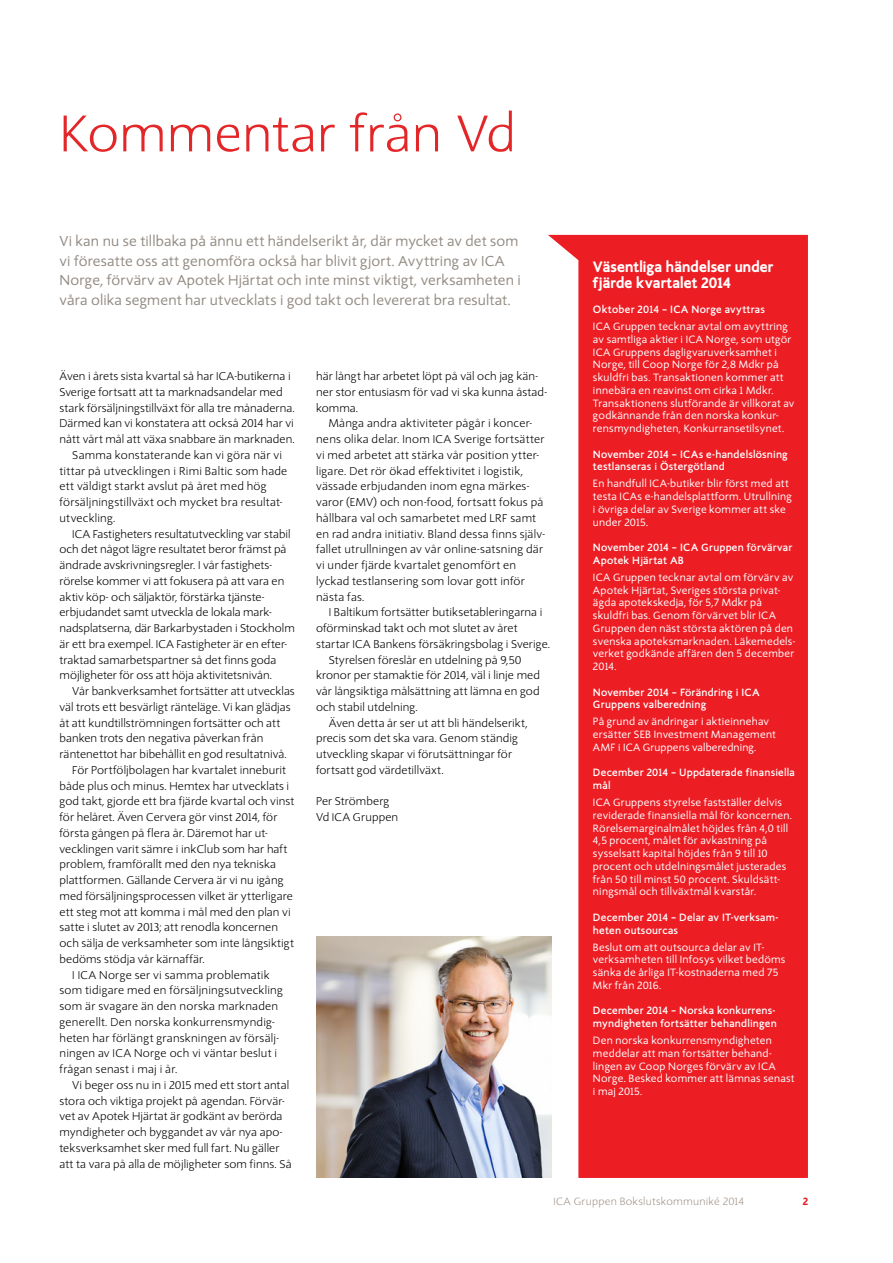
<style>
.page{position:relative;width:893px;height:1263px;background:#fff}
.page>*{position:absolute;margin:0;border:0;box-sizing:border-box;transform-origin:0 0}
.t1{font:300 51px "ICA Sans Serif";letter-spacing:-.005em;color:#e32729}
.t2{font:900 15px/15.8px "ICA Sans Serif";letter-spacing:.005em;color:#fff}
.t3{font:14.25px/19.5px "ICA Sans Serif";letter-spacing:.01em;color:#948c84}
.t4{font:300 11.25px/15.8px "ICA Sans Serif";letter-spacing:.005em;color:#000}
.t5{font:10.5px/12.8px "ICA Sans Serif";letter-spacing:.025em;color:#fff}
.t6{font:700 10.5px/12.8px "ICA Sans Serif";letter-spacing:.015em;color:#fff}
.t7{font:300 10.5px "ICA Sans Serif";letter-spacing:.02em;color:#a2958a}
.t8{font:900 10.5px "ICA Sans Serif";color:#ed1d24}
</style>
<div class="page">
<svg style="left:548px;top:235px;width:260px;height:943px;background:#ef363c"></svg>
<img style="left:316px;top:937px;width:235px;height:241px">
<h1 class="t1" style="left:60px;top:103px;width:458px">Kommentar från Vd</h1>
<p class="t3" style="left:60px;top:232px;width:463px">Vi kan nu se tillbaka på ännu ett händelserikt år, där mycket av det som vi föresatte oss att genomföra också har blivit gjort. Avyttring av ICA Norge, förvärv av Apotek Hjärtat och inte minst viktigt, verksamheten i våra olika segment har utvecklats i god takt och levererat bra resultat.</p>
<p class="t4" style="left:60px;top:368px;width:233px">Även i årets sista kvartal så har ICA-butikerna i</p>
<p class="t4" style="left:60px;top:384px;width:225px">Sverige fortsatt att ta marknadsandelar med</p>
<p class="t4" style="left:60px;top:400px;width:237px">stark försäljningstillväxt för alla tre månaderna.</p>
<p class="t4" style="left:60px;top:416px;width:236px">Därmed kan vi konstatera att också 2014 har vi</p>
<p class="t4" style="left:60px;top:431px;width:237px">nått vårt mål att växa snabbare än marknaden.</p>
<p class="t4" style="left:72px;top:447px;width:211px">Samma konstaterande kan vi göra när vi</p>
<p class="t4" style="left:60px;top:463px;width:229px">tittar på utvecklingen i Rimi Baltic som hade</p>
<p class="t4" style="left:60px;top:479px;width:209px">ett väldigt starkt avslut på året med hög</p>
<p class="t4" style="left:60px;top:494px;width:224px">försäljningstillväxt och mycket bra resultat-</p>
<p class="t4" style="left:60px;top:510px;width:57px">utveckling.</p>
<p class="t4" style="left:72px;top:526px;width:220px">ICA Fastigheters resultatutveckling var stabil</p>
<p class="t4" style="left:60px;top:542px;width:229px">och det något lägre resultatet beror främst på</p>
<p class="t4" style="left:60px;top:557px;width:213px">ändrade avskrivningsregler. I vår fastighets-</p>
<p class="t4" style="left:60px;top:573px;width:226px">rörelse kommer vi att fokusera på att vara en</p>
<p class="t4" style="left:60px;top:589px;width:206px">aktiv köp- och säljaktör, förstärka tjänste-</p>
<p class="t4" style="left:60px;top:605px;width:214px">erbjudandet samt utveckla de lokala mark-</p>
<p class="t4" style="left:60px;top:620px;width:237px">nadsplatserna, där Barkarbystaden i Stockholm</p>
<p class="t4" style="left:60px;top:636px;width:230px">är ett bra exempel. ICA Fastigheter är en efter-</p>
<p class="t4" style="left:60px;top:652px;width:218px">traktad samarbetspartner så det finns goda</p>
<p class="t4" style="left:60px;top:668px;width:214px">möjligheter för oss att höja aktivitetsnivån.</p>
<p class="t4" style="left:72px;top:683px;width:224px">Vår bankverksamhet fortsätter att utvecklas</p>
<p class="t4" style="left:60px;top:699px;width:233px">väl trots ett besvärligt ränteläge. Vi kan glädjas</p>
<p class="t4" style="left:60px;top:715px;width:222px">åt att kundtillströmningen fortsätter och att</p>
<p class="t4" style="left:60px;top:731px;width:205px">banken trots den negativa påverkan från</p>
<p class="t4" style="left:60px;top:746px;width:229px">räntenettot har bibehållit en god resultatnivå.</p>
<p class="t4" style="left:72px;top:762px;width:215px">För Portföljbolagen har kvartalet inneburit</p>
<p class="t4" style="left:60px;top:778px;width:231px">både plus och minus. Hemtex har utvecklats i</p>
<p class="t4" style="left:60px;top:794px;width:236px">god takt, gjorde ett bra fjärde kvartal och vinst</p>
<p class="t4" style="left:60px;top:809px;width:219px">för helåret. Även Cervera gör vinst 2014, för</p>
<p class="t4" style="left:60px;top:825px;width:208px">första gången på flera år. Däremot har ut--</p>
<p class="t4" style="left:60px;top:841px;width:229px">vecklingen varit sämre i inkClub som har haft</p>
<p class="t4" style="left:60px;top:857px;width:218px">problem, framförallt med den nya tekniska</p>
<p class="t4" style="left:60px;top:872px;width:226px">plattformen. Gällande Cervera är vi nu igång</p>
<p class="t4" style="left:60px;top:888px;width:235px">med försäljningsprocessen vilket är ytterligare</p>
<p class="t4" style="left:60px;top:904px;width:233px">ett steg mot att komma i mål med den plan vi</p>
<p class="t4" style="left:60px;top:920px;width:220px">satte i slutet av 2013; att renodla koncernen</p>
<p class="t4" style="left:60px;top:935px;width:236px">och sälja de verksamheter som inte långsiktigt</p>
<p class="t4" style="left:60px;top:951px;width:147px">bedöms stödja vår kärnaffär.</p>
<p class="t4" style="left:72px;top:967px;width:199px">I ICA Norge ser vi samma problematik</p>
<p class="t4" style="left:60px;top:983px;width:225px">som tidigare med en försäljningsutveckling</p>
<p class="t4" style="left:60px;top:998px;width:220px">som är svagare än den norska marknaden</p>
<p class="t4" style="left:60px;top:1014px;width:216px">generellt. Den norska konkurrensmyndig-</p>
<p class="t4" style="left:60px;top:1030px;width:221px">heten har förlängt granskningen av försälj-</p>
<p class="t4" style="left:60px;top:1046px;width:219px">ningen av ICA Norge och vi väntar beslut i</p>
<p class="t4" style="left:60px;top:1061px;width:119px">frågan senast i maj i år.</p>
<p class="t4" style="left:72px;top:1077px;width:218px">Vi beger oss nu in i 2015 med ett stort antal</p>
<p class="t4" style="left:60px;top:1093px;width:227px">stora och viktiga projekt på agendan. Förvär-</p>
<p class="t4" style="left:60px;top:1109px;width:225px">vet av Apotek Hjärtat är godkänt av berörda</p>
<p class="t4" style="left:60px;top:1124px;width:225px">myndigheter och byggandet av vår nya apo-</p>
<p class="t4" style="left:60px;top:1140px;width:222px">teksverksamhet sker med full fart. Nu gäller</p>
<p class="t4" style="left:60px;top:1156px;width:234px">att ta vara på alla de möjligheter som finns. Så</p>
<p class="t4" style="left:316px;top:368px;width:233px">här långt har arbetet löpt på väl och jag kän&shy;ner stor entusiasm för vad vi ska kunna åstad&shy;komma.</p>
<p class="t4" style="left:316px;top:416px;width:231px;text-indent:13px">Många andra aktiviteter pågår i koncer&shy;nens olika delar. Inom ICA Sverige fortsätter vi med arbetet att stärka vår position ytter&shy;ligare. Det rör ökad effektivitet i logistik, vässade erbjudanden inom egna märkes&shy;varor (EMV) och non-food, fortsatt fokus på hållbara val och samarbetet med LRF samt en rad andra initiativ. Bland dessa finns själv&shy;fallet utrullningen av vår online-satsning där vi under fjärde kvartalet genomfört en lyckad testlansering som lovar gott inför nästa fas.</p>
<p class="t4" style="left:329px;top:605px;width:215px">I Baltikum fortsätter butiksetableringarna i</p>
<p class="t4" style="left:316px;top:620px;width:203px">oförminskad takt och mot slutet av året</p>
<p class="t4" style="left:316px;top:636px;width:236px">startar ICA Bankens försäkringsbolag i Sverige.</p>
<p class="t4" style="left:329px;top:652px;width:194px">Styrelsen föreslår en utdelning på 9,50</p>
<p class="t4" style="left:316px;top:668px;width:225px">kronor per stamaktie för 2014, väl i linje med</p>
<p class="t4" style="left:316px;top:683px;width:225px">vår långsiktiga målsättning att lämna en god</p>
<p class="t4" style="left:316px;top:699px;width:103px">och stabil utdelning.</p>
<p class="t4" style="left:329px;top:715px;width:200px">Även detta år ser ut att bli händelserikt,</p>
<p class="t4" style="left:316px;top:731px;width:203px">precis som det ska vara. Genom ständig</p>
<p class="t4" style="left:316px;top:746px;width:198px">utveckling skapar vi förutsättningar för</p>
<p class="t4" style="left:316px;top:762px;width:129px">fortsatt god värdetillväxt.</p>
<p class="t4" style="left:316px;top:794px;width:84px">Per Strömberg<br>Vd ICA Gruppen</p>
<h2 class="t2" style="left:593px;top:259px;width:182px">Väsentliga händelser under fjärde kvartalet 2014</h2>
<p class="t6" style="left:593px;top:303px;width:173px">Oktober 2014 – ICA Norge avyttras</p>
<p class="t5" style="left:593px;top:320px;width:203px">ICA Gruppen tecknar avtal om avyttring av samtliga aktier i ICA Norge, som utgör ICA Gruppens dagligvaruverksamhet i Norge, till Coop Norge för 2,8 Mdkr på skuldfri bas. Transaktionen kommer att innebära en reavinst om cirka 1 Mdkr.<br>Transaktionens slutförande är villkorat av godkännande från den norska konkur&shy;rensmyndigheten, Konkurransetilsynet.</p>
<p class="t6" style="left:593px;top:448px;width:196px">November 2014 – ICAs e-handelslösning testlanseras i Östergötland</p>
<p class="t5" style="left:593px;top:477px;width:200px">En handfull ICA-butiker blir först med att testa ICAs e-handelsplattform. Utrullning i övriga delar av Sverige kommer att ske under 2015.</p>
<p class="t6" style="left:593px;top:541px;width:201px">November 2014 – ICA Gruppen förvärvar<br>Apotek Hjärtat AB</p>
<p class="t5" style="left:593px;top:571px;width:204px">ICA Gruppen tecknar avtal om förvärv av Apotek Hjärtat, Sveriges största privat&shy;ägda apotekskedja, för 5,7 Mdkr på skuldfri bas. Genom förvärvet blir ICA Gruppen den näst största aktören på den svenska apoteksmarknaden. Läkemedels&shy;verket godkände affären den 5 december 2014.</p>
<p class="t6" style="left:593px;top:685px;width:168px">November 2014 – Förändring i ICA<br>Gruppens valberedning</p>
<p class="t5" style="left:593px;top:715px;width:184px">På grund av ändringar i aktieinnehav ersätter SEB Investment Management<br>AMF i ICA Gruppens valberedning.</p>
<p class="t6" style="left:593px;top:766px;width:203px">December 2014 – Uppdaterade finansiella mål</p>
<p class="t5" style="left:593px;top:796px;width:200px">ICA Gruppens styrelse fastställer delvis reviderade finansiella mål för koncernen.<br>Rörelsemarginalmålet höjdes från 4,0 till 4,5 procent, målet för avkastning på sysselsatt kapital höjdes från 9 till 10 procent och utdelningsmålet justerades från 50 till minst 50 procent. Skuldsätt&shy;ningsmål och tillväxtmål kvarstår.</p>
<p class="t6" style="left:593px;top:911px;width:187px">December 2014 – Delar av IT-verksam&shy;heten outsourcas</p>
<p class="t5" style="left:593px;top:941px;width:194px">Beslut om att outsourca delar av IT&shy;verksamheten till Infosys vilket bedöms sänka de årliga IT-kostnaderna med 75<br>Mkr från 2016.</p>
<p class="t6" style="left:593px;top:1004px;width:185px">December 2014 – Norska konkurrens&shy;myndigheten fortsätter behandlingen</p>
<p class="t5" style="left:593px;top:1034px;width:203px">Den norska konkurrensmyndigheten meddelar att man fortsätter behand&shy;lingen av Coop Norges förvärv av ICA<br>Norge. Besked kommer att lämnas senast i maj 2015.</p>
<p class="t7" style="left:554px;top:1195px;width:192px">ICA Gruppen Bokslutskommuniké 2014</p>
<p class="t8" style="left:803px;top:1195px;width:7px">2</p>
</div>
